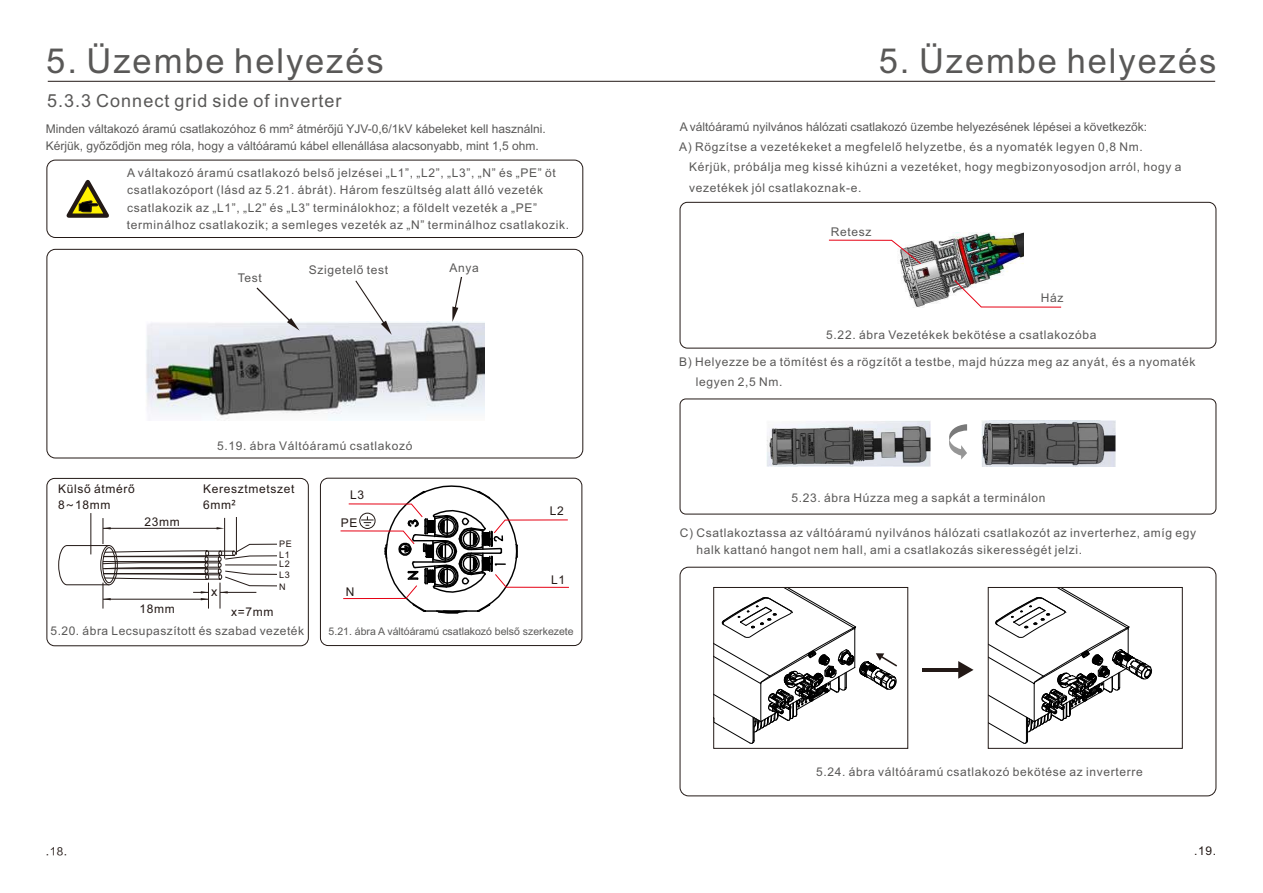
<style>
.page{position:relative;width:1263px;height:893px;background:#fff}
.page>*{position:absolute;margin:0;border:0;box-sizing:border-box;transform-origin:0 0}
.t1{font:34.5px "Arial";letter-spacing:.055em;color:#595857}
.t2{font:18px "Arial";letter-spacing:.055em;color:#595857}
.t3{font:12.6px "Arial";color:#231916}
.t4{font:12px/17.4px "Arial";letter-spacing:.055em;color:#595857}
.t5{font:12px/17.4px "Arial";color:#595857}
.t6{font:12px/15.3px "Arial";letter-spacing:.055em;color:#231916}
.t7{font:10.5px "Arial";color:#595857}
.t8{font:10.5px "FZLTHJW GB1 0";color:#231916}
.t9{font:9px/10.2px "Arial";letter-spacing:.055em;color:#231916;text-align:justify}
.s1{font-family:"Microsoft Ya Hei"}
</style>
<div class="page">
<hr style="left:48px;top:81px;width:1167px;height:1px;background:#231916">
<div style="left:46px;top:249px;width:537px;height:209px;border:1px solid #231916;border-radius:9px"></div>
<svg style="left:66px;top:179px;width:43px;height:39px"></svg>
<div style="left:46px;top:160px;width:537px;height:78px;border:1px solid #231916;border-radius:9px"></div>
<img style="left:146px;top:322px;width:339px;height:98px">
<svg style="left:256px;top:288px;width:44px;height:43px"></svg>
<svg style="left:452px;top:277px;width:10px;height:45px"></svg>
<svg style="left:355px;top:281px;width:37px;height:54px"></svg>
<div style="left:320px;top:478px;width:262px;height:168px;border:1px solid #231916;border-radius:8px"></div>
<div style="left:46px;top:478px;width:263px;height:168px;border:1px solid #231916;border-radius:8px"></div>
<hr style="left:91px;top:513px;width:1px;height:41px;background:#231916">
<hr style="left:236px;top:517px;width:1px;height:38px;background:#231916">
<svg style="left:340px;top:485px;width:229px;height:129px"></svg>
<svg style="left:58px;top:518px;width:219px;height:91px"></svg>
<div style="left:680px;top:202px;width:536px;height:147px;border:1px solid #231916;border-radius:7px"></div>
<img style="left:901px;top:232px;width:122px;height:75px">
<svg style="left:953px;top:279px;width:109px;height:29px"></svg>
<svg style="left:828px;top:239px;width:94px;height:26px"></svg>
<div style="left:680px;top:399px;width:536px;height:115px;border:1px solid #231916;border-radius:6px"></div>
<img style="left:982px;top:420px;width:133px;height:46px">
<img style="left:767px;top:421px;width:163px;height:46px">
<svg style="left:949px;top:424px;width:18px;height:35px"></svg>
<div style="left:680px;top:567px;width:536px;height:229px;border:1px solid #231916;border-radius:9px"></div>
<div style="left:713px;top:587px;width:195px;height:162px;border:1px solid #231916"></div>
<svg style="left:990px;top:589px;width:162px;height:155px"></svg>
<div style="left:988px;top:587px;width:195px;height:162px;border:1px solid #231916"></div>
<hr style="left:922px;top:668px;width:37px;height:3px;background:#231916">
<svg style="left:958px;top:661px;width:15px;height:18px"></svg>
<svg style="left:714px;top:587px;width:183px;height:157px"></svg>
<h1 class="t1" style="left:46px;top:48px;width:339px">5. Üzembe helyezés</h1>
<h1 class="t1" style="left:879px;top:48px;width:339px">5. Üzembe helyezés</h1>
<h2 class="t2" style="left:47px;top:94px;width:296px">5.3.3 Connect grid side of inverter</h2>
<p class="t5" style="left:46px;top:121px;width:502px">Minden váltakozó áramú csatlakozóhoz 6 mm² átmérőjű YJV-0,6/1kV kábeleket kell használni.<br>Kérjük, győződjön meg róla, hogy a váltóáramú kábel ellenállása alacsonyabb, mint 1,5 ohm.</p>
<p class="t4" style="left:127px;top:165px;width:444px">A váltakozó áramú csatlakozó belső jelzései „L1”, „L2”, „L3”, „N” és „PE” öt csatlakozóport (lásd az 5.21. ábrát). Három feszültség alatt álló vezeték csatlakozik az „L1”, „L2” és „L3” terminálokhoz; a földelt vezeték a „PE” terminálhoz csatlakozik; a semleges vezeték az „N” terminálhoz csatlakozik.</p>
<p class="t4" style="left:238px;top:271px;width:26px">Test</p>
<p class="t4" style="left:309px;top:262px;width:81px">Szigetelő test</p>
<p class="t4" style="left:449px;top:260px;width:31px">Anya</p>
<p class="t4" style="left:217px;top:438px;width:197px">5.19. ábra Váltóáramú csatlakozó</p>
<p class="t6" style="left:58px;top:483px;width:78px">Külső átmérő<br>8<span class="s1">~</span>18mm</p>
<p class="t6" style="left:203px;top:483px;width:93px">Keresztmetszet<br>6mm<span class="s1">²</span></p>
<p class="t6" style="left:145px;top:515px;width:37px">23mm</p>
<p class="t6" style="left:140px;top:602px;width:37px">18mm</p>
<p class="t3" style="left:211px;top:587px;width:8px">x</p>
<p class="t9" style="left:279px;top:539px;width:14px">PE</p>
<p class="t9" style="left:279px;top:550px;width:12px">L1<br>L2<br>L3</p>
<p class="t9" style="left:279px;top:582px;width:8px">N</p>
<p class="t6" style="left:231px;top:605px;width:44px">x=7mm</p>
<p class="t6" style="left:350px;top:489px;width:16px">L3</p>
<p class="t6" style="left:341px;top:516px;width:18px">PE</p>
<p class="t6" style="left:346px;top:585px;width:10px">N</p>
<p class="t6" style="left:550px;top:505px;width:16px">L2</p>
<p class="t6" style="left:551px;top:574px;width:16px">L1</p>
<p class="t4" style="left:51px;top:624px;width:255px">5.20. ábra Lecsupaszított és szabad vezeték</p>
<p class="t7" style="left:329px;top:627px;width:247px">5.21. ábra A váltóáramú csatlakozó belső szerkezete</p>
<p class="t5" style="left:680px;top:119px;width:469px">A váltóáramú nyilvános hálózati csatlakozó üzembe helyezésének lépései a következők:</p>
<p class="t4" style="left:689px;top:138px;width:494px;line-height:20.1px;text-indent:-10px">A) Rögzítse a vezetékeket a megfelelő helyzetbe, és a nyomaték legyen 0,8 Nm.<br>Kérjük, próbálja meg kissé kihúzni a vezetéket, hogy megbizonyosodjon arról, hogy a vezetékek jól csatlakoznak-e.</p>
<p class="t4" style="left:831px;top:224px;width:42px">Retesz</p>
<p class="t4" style="left:1041px;top:290px;width:24px">Ház</p>
<p class="t4" style="left:826px;top:327px;width:272px">5.22. ábra Vezetékek bekötése a csatlakozóba</p>
<p class="t4" style="left:696px;top:353px;width:501px;line-height:20.1px;text-indent:-17px">B) Helyezze be a tömítést és a rögzítőt a testbe, majd húzza meg az anyát, és a nyomaték legyen 2,5 Nm.</p>
<p class="t4" style="left:791px;top:490px;width:256px">5.23. ábra Húzza meg a sapkát a terminálon</p>
<p class="t4" style="left:696px;top:525px;width:501px;text-indent:-17px">C) Csatlakoztassa az váltóáramú nyilvános hálózati csatlakozót az inverterhez, amíg egy halk kattanó hangot nem hall, ami a csatlakozás sikerességét jelzi.</p>
<p class="t4" style="left:816px;top:764px;width:328px">5.24. ábra váltóáramú csatlakozó bekötése az inverterre</p>
<p class="t8" style="left:46px;top:845px;width:23px">.18.</p>
<p class="t6" style="left:1194px;top:844px;width:24px">.19.</p>
</div>
